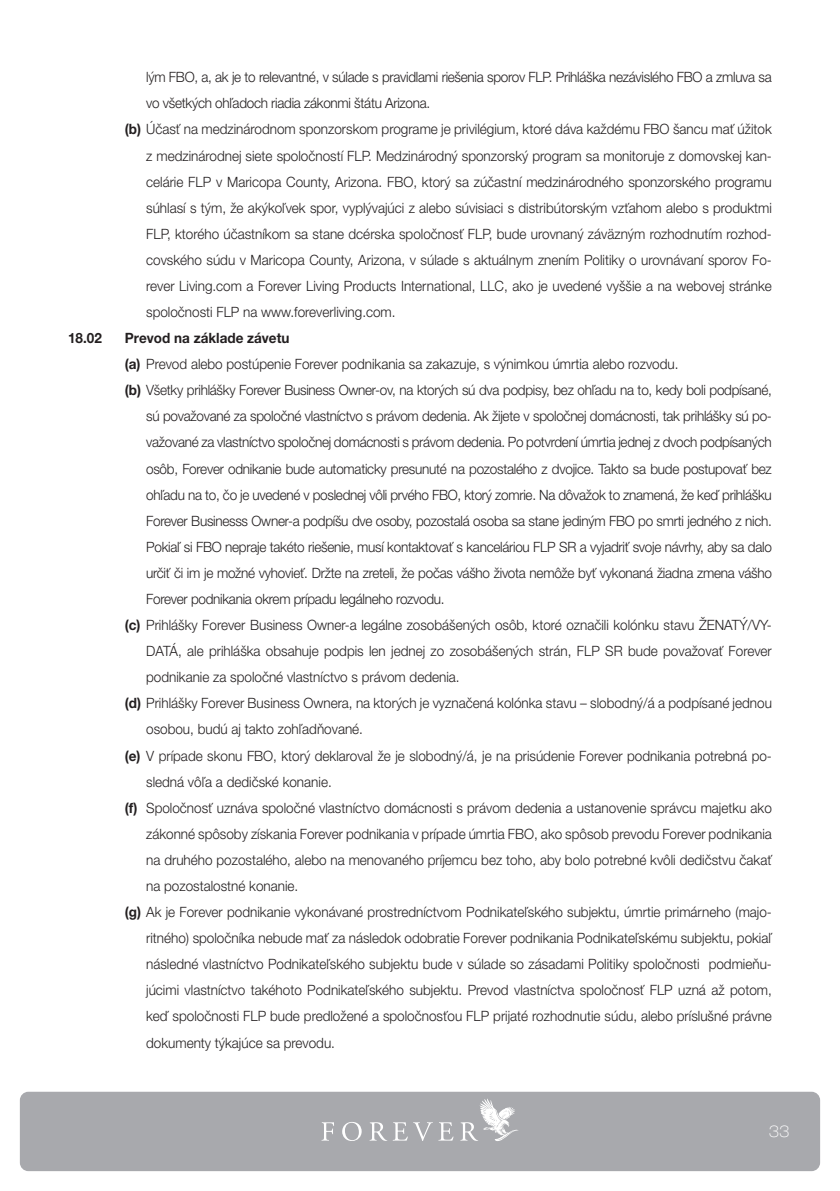
<style>
.page{position:relative;width:840px;height:1191px;background:#fff}
.page>*{position:absolute;margin:0;border:0;box-sizing:border-box;transform-origin:0 0}
.t1{font:100 expanded 16px "Helvetica Neue LT Pro";color:#fff}
.t2{font:300 14.2px "Helvetica Neue LT Pro";color:#231f20;scale:.95 1}
.t3{font:300 14.2px "Helvetica Neue LT Pro";letter-spacing:-.02em;color:#231f20;scale:.95 1}
.t4{font:700 14.2px "Helvetica Neue LT Pro";color:#231f20;scale:.95 1}
.s1{font-weight:700}
</style>
<div class="page">
<div style="left:20px;top:1091px;width:799px;height:80px;background:#a8a9ad;border-radius:9px"></div>
<svg style="left:321px;top:1122px;width:13px;height:18px"></svg>
<svg style="left:342px;top:1122px;width:19px;height:19px"></svg>
<svg style="left:370px;top:1122px;width:37px;height:18px"></svg>
<svg style="left:413px;top:1122px;width:19px;height:19px"></svg>
<svg style="left:439px;top:1122px;width:14px;height:18px"></svg>
<svg style="left:460px;top:1098px;width:58px;height:43px"></svg>
<p class="t3" style="left:146px;top:68px;width:659px">lým FBO, a, ak je to relevantné, v súlade s pravidlami riešenia sporov FLP. Prihláška nezávislého FBO a zmluva sa</p>
<p class="t3" style="left:146px;top:95px;width:300px">vo všetkých ohľadoch riadia zákonmi štátu Arizona.</p>
<p class="t2" style="left:125px;top:121px;width:682px"><span class="s1">(b)</span> Účasť na medzinárodnom sponzorskom programe je privilégium, ktoré dáva každému FBO šancu mať úžitok</p>
<p class="t2" style="left:146px;top:147px;width:659px">z medzinárodnej siete spoločností FLP. Medzinárodný sponzorský program sa monitoruje z domovskej kan-</p>
<p class="t2" style="left:146px;top:173px;width:659px">celárie FLP v Maricopa County, Arizona. FBO, ktorý sa zúčastní medzinárodného sponzorského programu</p>
<p class="t2" style="left:146px;top:199px;width:659px">súhlasí s tým, že akýkoľvek spor, vyplývajúci z alebo súvisiaci s distribútorským vzťahom alebo s produktmi</p>
<p class="t2" style="left:146px;top:225px;width:659px">FLP, ktorého účastníkom sa stane dcérska spoločnosť FLP, bude urovnaný záväzným rozhodnutím rozhod-</p>
<p class="t2" style="left:146px;top:251px;width:659px">covského súdu v Maricopa County, Arizona, v súlade s aktuálnym znením Politiky o urovnávaní sporov Fo-</p>
<p class="t2" style="left:146px;top:277px;width:659px">rever Living.com a Forever Living Products International, LLC, ako je uvedené vyššie a na webovej stránke</p>
<p class="t2" style="left:146px;top:303px;width:264px">spoločnosti FLP na www.foreverliving.com.</p>
<p class="t4" style="left:68px;top:329px;width:37px">18.02</p>
<p class="t4" style="left:125px;top:329px;width:175px">Prevod na základe závetu</p>
<p class="t2" style="left:125px;top:355px;width:584px"><span class="s1">(a)</span> Prevod alebo postúpenie Forever podnikania sa zakazuje, s výnimkou úmrtia alebo rozvodu.</p>
<p class="t3" style="left:125px;top:381px;width:682px"><span class="s1">(b)</span> Všetky prihlášky Forever Business Owner-ov, na ktorých sú dva podpisy, bez ohľadu na to, kedy boli podpísané,</p>
<p class="t3" style="left:146px;top:408px;width:659px">sú považované za spoločné vlastníctvo s právom dedenia. Ak žijete v spoločnej domácnosti, tak prihlášky sú po-</p>
<p class="t3" style="left:146px;top:434px;width:659px">važované za vlastníctvo spoločnej domácnosti s právom dedenia. Po potvrdení úmrtia jednej z dvoch podpísaných</p>
<p class="t3" style="left:146px;top:460px;width:659px">osôb, Forever odnikanie bude automaticky presunuté na pozostalého z dvojice. Takto sa bude postupovať bez</p>
<p class="t3" style="left:146px;top:486px;width:659px">ohľadu na to, čo je uvedené v poslednej vôli prvého FBO, ktorý zomrie. Na dôvažok to znamená, že keď prihlášku</p>
<p class="t3" style="left:146px;top:512px;width:659px">Forever Businesss Owner-a podpíšu dve osoby, pozostalá osoba sa stane jediným FBO po smrti jedného z nich.</p>
<p class="t3" style="left:146px;top:538px;width:659px">Pokiaľ si FBO nepraje takéto riešenie, musí kontaktovať s kanceláriou FLP SR a vyjadriť svoje návrhy, aby sa dalo</p>
<p class="t3" style="left:146px;top:564px;width:659px">určiť či im je možné vyhovieť. Držte na zreteli, že počas vášho života nemôže byť vykonaná žiadna zmena vášho</p>
<p class="t3" style="left:146px;top:590px;width:315px">Forever podnikania okrem prípadu legálneho rozvodu.</p>
<p class="t2" style="left:125px;top:616px;width:682px"><span class="s1">(c)</span> Prihlášky Forever Business Owner-a legálne zosobášených osôb, ktoré označili kolónku stavu ŽENATÝ/VY-</p>
<p class="t2" style="left:146px;top:642px;width:659px">DATÁ, ale prihláška obsahuje podpis len jednej zo zosobášených strán, FLP SR bude považovať Forever</p>
<p class="t2" style="left:146px;top:668px;width:331px">podnikanie za spoločné vlastníctvo s právom dedenia.</p>
<p class="t2" style="left:125px;top:694px;width:682px"><span class="s1">(d)</span> Prihlášky Forever Business Ownera, na ktorých je vyznačená kolónka stavu – slobodný/á a podpísané jednou</p>
<p class="t2" style="left:146px;top:720px;width:229px">osobou, budú aj takto zohľadňované.</p>
<p class="t2" style="left:125px;top:747px;width:682px"><span class="s1">(e)</span> V prípade skonu FBO, ktorý deklaroval že je slobodný/á, je na prisúdenie Forever podnikania potrebná po-</p>
<p class="t2" style="left:146px;top:773px;width:197px">sledná vôľa a dedičské konanie.</p>
<p class="t2" style="left:125px;top:799px;width:682px"><span class="s1">(f)</span> Spoločnosť uznáva spoločné vlastníctvo domácnosti s právom dedenia a ustanovenie správcu majetku ako</p>
<p class="t2" style="left:146px;top:825px;width:659px">zákonné spôsoby získania Forever podnikania v prípade úmrtia FBO, ako spôsob prevodu Forever podnikania</p>
<p class="t2" style="left:146px;top:851px;width:659px">na druhého pozostalého, alebo na menovaného príjemcu bez toho, aby bolo potrebné kvôli dedičstvu čakať</p>
<p class="t2" style="left:146px;top:877px;width:161px">na pozostalostné konanie.</p>
<p class="t2" style="left:125px;top:903px;width:682px"><span class="s1">(g)</span> Ak je Forever podnikanie vykonávané prostredníctvom Podnikateľského subjektu, úmrtie primárneho (majo-</p>
<p class="t2" style="left:146px;top:929px;width:659px">ritného) spoločníka nebude mať za následok odobratie Forever podnikania Podnikateľskému subjektu, pokiaľ</p>
<p class="t2" style="left:146px;top:955px;width:659px">následné vlastníctvo Podnikateľského subjektu bude v súlade so zásadami Politiky spoločnosti podmieňu-</p>
<p class="t2" style="left:146px;top:981px;width:659px">júcimi vlastníctvo takéhoto Podnikateľského subjektu. Prevod vlastníctva spoločnosť FLP uzná až potom,</p>
<p class="t2" style="left:146px;top:1007px;width:659px">keď spoločnosti FLP bude predložené a spoločnosťou FLP prijaté rozhodnutie súdu, alebo príslušné právne</p>
<p class="t2" style="left:146px;top:1033px;width:200px">dokumenty týkajúce sa prevodu.</p>
<p class="t1" style="left:768px;top:1122px;width:22px">33</p>
</div>
